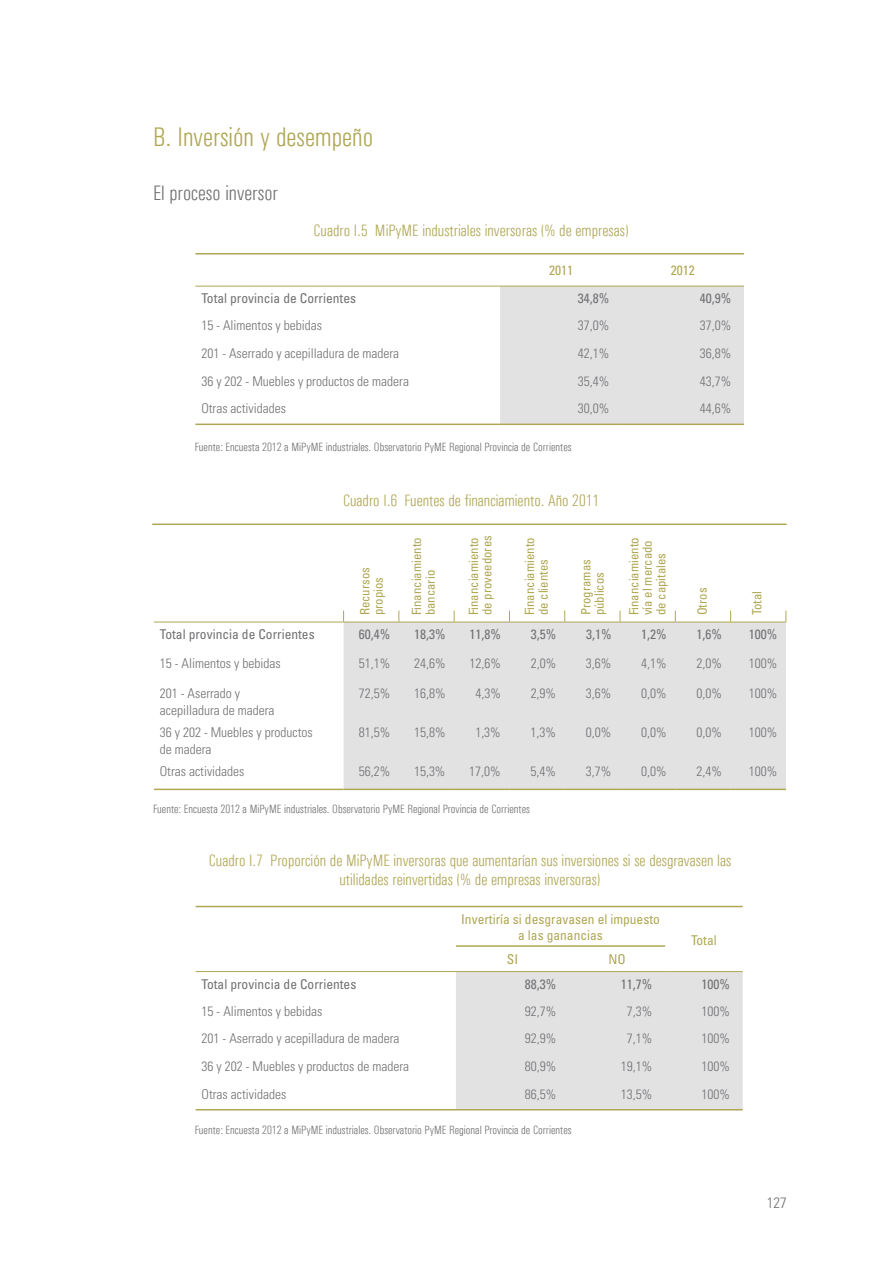
<style>
.page{position:relative;width:893px;height:1263px;background:#fff}
.page>*{position:absolute;margin:0;border:0;box-sizing:border-box;transform-origin:0 0}
.t1{font:300 condensed 27px "Univers";color:#afa754}
.t2{font:300 condensed 21px "Univers";color:#717073}
.t3{font:300 condensed 16.5px/19.5px "Univers";color:#afa754;text-align:center}
.t4{font:300 condensed 15px "Univers";color:#717073}
.t5{font:300 condensed 13.5px/16.5px "Univers";color:#717073}
.t6{font:condensed 13.5px "Univers";color:#717073}
.t7{font:condensed 13.5px/16.5px "Univers";color:#afa754;text-align:center}
.t8{font:condensed 12.75px/13.5px "Univers";color:#afa754}
.t9{font:300 condensed 12px "Univers";color:#717073}
</style>
<div class="page">
<div style="left:500px;top:287px;width:244px;height:137px;background:#e3e2e3"></div>
<hr style="left:195px;top:286px;width:305px;height:1px;background:#afa754">
<hr style="left:500px;top:286px;width:122px;height:1px;background:#afa754">
<hr style="left:622px;top:286px;width:122px;height:1px;background:#afa754">
<hr style="left:195px;top:424px;width:305px;height:1px;background:#afa754">
<hr style="left:500px;top:424px;width:122px;height:1px;background:#afa754">
<hr style="left:622px;top:424px;width:122px;height:1px;background:#afa754">
<hr style="left:195px;top:253px;width:305px;height:1px;background:#afa754">
<hr style="left:500px;top:253px;width:122px;height:1px;background:#afa754">
<hr style="left:622px;top:253px;width:122px;height:1px;background:#afa754">
<div style="left:344px;top:623px;width:442px;height:166px;background:#e3e2e3"></div>
<hr style="left:154px;top:789px;width:190px;height:1px;background:#afa754">
<hr style="left:344px;top:789px;width:55px;height:1px;background:#afa754">
<hr style="left:399px;top:789px;width:55px;height:1px;background:#afa754">
<hr style="left:454px;top:789px;width:55px;height:1px;background:#afa754">
<hr style="left:509px;top:789px;width:56px;height:1px;background:#afa754">
<hr style="left:565px;top:789px;width:55px;height:1px;background:#afa754">
<hr style="left:620px;top:789px;width:55px;height:1px;background:#afa754">
<hr style="left:675px;top:789px;width:56px;height:1px;background:#afa754">
<hr style="left:731px;top:789px;width:55px;height:1px;background:#afa754">
<hr style="left:154px;top:622px;width:190px;height:1px;background:#afa754">
<hr style="left:344px;top:622px;width:55px;height:1px;background:#afa754">
<hr style="left:399px;top:622px;width:55px;height:1px;background:#afa754">
<hr style="left:454px;top:622px;width:55px;height:1px;background:#afa754">
<hr style="left:509px;top:622px;width:56px;height:1px;background:#afa754">
<hr style="left:565px;top:622px;width:55px;height:1px;background:#afa754">
<hr style="left:620px;top:622px;width:55px;height:1px;background:#afa754">
<hr style="left:675px;top:622px;width:56px;height:1px;background:#afa754">
<hr style="left:731px;top:622px;width:55px;height:1px;background:#afa754">
<hr style="left:152px;top:523px;width:635px;height:2px;background:#afa754">
<div style="left:456px;top:972px;width:287px;height:137px;background:#e3e2e3"></div>
<hr style="left:196px;top:1109px;width:260px;height:1px;background:#afa754">
<hr style="left:456px;top:1109px;width:113px;height:1px;background:#afa754">
<hr style="left:569px;top:1109px;width:96px;height:1px;background:#afa754">
<hr style="left:665px;top:1109px;width:78px;height:1px;background:#afa754">
<hr style="left:196px;top:906px;width:260px;height:1px;background:#afa754">
<hr style="left:456px;top:906px;width:113px;height:1px;background:#afa754">
<hr style="left:569px;top:906px;width:96px;height:1px;background:#afa754">
<hr style="left:665px;top:906px;width:78px;height:1px;background:#afa754">
<hr style="left:456px;top:945px;width:113px;height:2px;background:#afa754">
<hr style="left:569px;top:945px;width:96px;height:2px;background:#afa754">
<hr style="left:196px;top:971px;width:260px;height:1px;background:#afa754">
<hr style="left:665px;top:971px;width:78px;height:1px;background:#afa754">
<hr style="left:456px;top:971px;width:113px;height:1px;background:#afa754">
<hr style="left:569px;top:971px;width:96px;height:1px;background:#afa754">
<h1 class="t1" style="left:153px;top:121px;width:222px">B. Inversión y desempeño</h1>
<h2 class="t2" style="left:153px;top:180px;width:126px">El proceso inversor</h2>
<p class="t3" style="left:314px;top:220px;width:317px">Cuadro I.5 MiPyME industriales inversoras (% de empresas)</p>
<p class="t7" style="left:549px;top:262px;width:25px">2011</p>
<p class="t7" style="left:671px;top:262px;width:25px">2012</p>
<p class="t6" style="left:201px;top:290px;width:156px">Total provincia de Corrientes</p>
<p class="t6" style="left:578px;top:290px;width:33px">34,8%</p>
<p class="t6" style="left:700px;top:290px;width:33px">40,9%</p>
<p class="t5" style="left:201px;top:317px;width:122px">15 - Alimentos y bebidas</p>
<p class="t5" style="left:578px;top:317px;width:33px">37,0%</p>
<p class="t5" style="left:700px;top:317px;width:33px">37,0%</p>
<p class="t5" style="left:201px;top:345px;width:199px">201 - Aserrado y acepilladura de madera</p>
<p class="t5" style="left:578px;top:345px;width:33px">42,1%</p>
<p class="t5" style="left:700px;top:345px;width:33px">36,8%</p>
<p class="t5" style="left:201px;top:372px;width:209px">36 y 202 - Muebles y productos de madera</p>
<p class="t5" style="left:578px;top:372px;width:33px">35,4%</p>
<p class="t5" style="left:700px;top:372px;width:33px">43,7%</p>
<p class="t5" style="left:201px;top:400px;width:86px">Otras actividades</p>
<p class="t5" style="left:578px;top:400px;width:33px">30,0%</p>
<p class="t5" style="left:700px;top:400px;width:33px">44,6%</p>
<p class="t9" style="left:195px;top:439px;width:378px">Fuente: Encuesta 2012 a MiPyME industriales. Observatorio PyME Regional Provincia de Corrientes</p>
<p class="t3" style="left:343px;top:490px;width:258px">Cuadro I.6 Fuentes de financiamiento. Año 2011</p>
<p class="t8" style="left:358px;top:615px;width:50px;rotate:-90deg">Recursos propios</p>
<p class="t8" style="left:410px;top:615px;width:79px;rotate:-90deg">Financiamiento bancario</p>
<p class="t8" style="left:466px;top:615px;width:82px;rotate:-90deg">Financiamiento de proveedores</p>
<p class="t8" style="left:523px;top:615px;width:79px;rotate:-90deg">Financiamiento de clientes</p>
<p class="t8" style="left:579px;top:615px;width:57px;rotate:-90deg">Programas públicos</p>
<p class="t8" style="left:627px;top:615px;width:79px;rotate:-90deg">Financiamiento vía el mercado de capitales</p>
<p class="t8" style="left:695px;top:615px;width:29px;rotate:-90deg">Otros</p>
<p class="t8" style="left:750px;top:615px;width:26px;rotate:-90deg">Total</p>
<p class="t6" style="left:160px;top:626px;width:156px">Total provincia de Corrientes</p>
<p class="t6" style="left:359px;top:626px;width:33px">60,4%</p>
<p class="t6" style="left:414px;top:626px;width:33px">18,3%</p>
<p class="t6" style="left:469px;top:626px;width:33px">11,8%</p>
<p class="t6" style="left:531px;top:626px;width:27px">3,5%</p>
<p class="t6" style="left:586px;top:626px;width:27px">3,1%</p>
<p class="t6" style="left:641px;top:626px;width:27px">1,2%</p>
<p class="t6" style="left:697px;top:626px;width:27px">1,6%</p>
<p class="t6" style="left:749px;top:626px;width:30px">100%</p>
<p class="t5" style="left:160px;top:655px;width:122px">15 - Alimentos y bebidas</p>
<p class="t5" style="left:359px;top:655px;width:33px">51,1%</p>
<p class="t5" style="left:414px;top:655px;width:33px">24,6%</p>
<p class="t5" style="left:469px;top:655px;width:33px">12,6%</p>
<p class="t5" style="left:531px;top:655px;width:27px">2,0%</p>
<p class="t5" style="left:586px;top:655px;width:27px">3,6%</p>
<p class="t5" style="left:641px;top:655px;width:27px">4,1%</p>
<p class="t5" style="left:697px;top:655px;width:27px">2,0%</p>
<p class="t5" style="left:749px;top:655px;width:30px">100%</p>
<p class="t5" style="left:160px;top:685px;width:116px">201 - Aserrado y acepilladura de madera</p>
<p class="t5" style="left:359px;top:685px;width:33px">72,5%</p>
<p class="t5" style="left:414px;top:685px;width:33px">16,8%</p>
<p class="t5" style="left:475px;top:685px;width:27px">4,3%</p>
<p class="t5" style="left:531px;top:685px;width:27px">2,9%</p>
<p class="t5" style="left:586px;top:685px;width:27px">3,6%</p>
<p class="t5" style="left:641px;top:685px;width:27px">0,0%</p>
<p class="t5" style="left:696px;top:685px;width:27px">0,0%</p>
<p class="t5" style="left:749px;top:685px;width:30px">100%</p>
<p class="t5" style="left:160px;top:724px;width:154px">36 y 202 - Muebles y productos de madera</p>
<p class="t5" style="left:359px;top:724px;width:33px">81,5%</p>
<p class="t5" style="left:414px;top:724px;width:33px">15,8%</p>
<p class="t5" style="left:475px;top:724px;width:27px">1,3%</p>
<p class="t5" style="left:531px;top:724px;width:27px">1,3%</p>
<p class="t5" style="left:586px;top:724px;width:27px">0,0%</p>
<p class="t5" style="left:641px;top:724px;width:27px">0,0%</p>
<p class="t5" style="left:696px;top:724px;width:27px">0,0%</p>
<p class="t5" style="left:749px;top:724px;width:30px">100%</p>
<p class="t5" style="left:160px;top:763px;width:86px">Otras actividades</p>
<p class="t5" style="left:359px;top:763px;width:33px">56,2%</p>
<p class="t5" style="left:414px;top:763px;width:33px">15,3%</p>
<p class="t5" style="left:469px;top:763px;width:33px">17,0%</p>
<p class="t5" style="left:531px;top:763px;width:27px">5,4%</p>
<p class="t5" style="left:586px;top:763px;width:27px">3,7%</p>
<p class="t5" style="left:641px;top:763px;width:27px">0,0%</p>
<p class="t5" style="left:696px;top:763px;width:27px">2,4%</p>
<p class="t5" style="left:749px;top:763px;width:30px">100%</p>
<p class="t9" style="left:153px;top:802px;width:378px">Fuente: Encuesta 2012 a MiPyME industriales. Observatorio PyME Regional Provincia de Corrientes</p>
<p class="t3" style="left:209px;top:850px;width:524px">Cuadro I.7 Proporción de MiPyME inversoras que aumentarían sus inversiones si se desgravasen las utilidades reinvertidas (% de empresas inversoras)</p>
<p class="t7" style="left:461px;top:910px;width:200px">Invertiría si desgravasen el impuesto a las ganancias</p>
<p class="t7" style="left:507px;top:951px;width:13px">SI</p>
<p class="t7" style="left:608px;top:951px;width:19px">NO</p>
<p class="t7" style="left:691px;top:931px;width:27px">Total</p>
<p class="t6" style="left:202px;top:975px;width:156px">Total provincia de Corrientes</p>
<p class="t6" style="left:525px;top:975px;width:33px">88,3%</p>
<p class="t6" style="left:621px;top:975px;width:33px">11,7%</p>
<p class="t6" style="left:701px;top:975px;width:30px">100%</p>
<p class="t5" style="left:202px;top:1002px;width:122px">15 - Alimentos y bebidas</p>
<p class="t5" style="left:525px;top:1002px;width:33px">92,7%</p>
<p class="t5" style="left:627px;top:1002px;width:27px">7,3%</p>
<p class="t5" style="left:701px;top:1002px;width:30px">100%</p>
<p class="t5" style="left:202px;top:1030px;width:199px">201 - Aserrado y acepilladura de madera</p>
<p class="t5" style="left:525px;top:1030px;width:33px">92,9%</p>
<p class="t5" style="left:627px;top:1030px;width:27px">7,1%</p>
<p class="t5" style="left:701px;top:1030px;width:30px">100%</p>
<p class="t5" style="left:202px;top:1058px;width:209px">36 y 202 - Muebles y productos de madera</p>
<p class="t5" style="left:525px;top:1058px;width:33px">80,9%</p>
<p class="t5" style="left:621px;top:1058px;width:33px">19,1%</p>
<p class="t5" style="left:701px;top:1058px;width:30px">100%</p>
<p class="t5" style="left:202px;top:1085px;width:86px">Otras actividades</p>
<p class="t5" style="left:525px;top:1085px;width:33px">86,5%</p>
<p class="t5" style="left:621px;top:1085px;width:33px">13,5%</p>
<p class="t5" style="left:701px;top:1085px;width:30px">100%</p>
<p class="t9" style="left:195px;top:1123px;width:378px">Fuente: Encuesta 2012 a MiPyME industriales. Observatorio PyME Regional Provincia de Corrientes</p>
<p class="t4" style="left:767px;top:1193px;width:21px">127</p>
</div>
